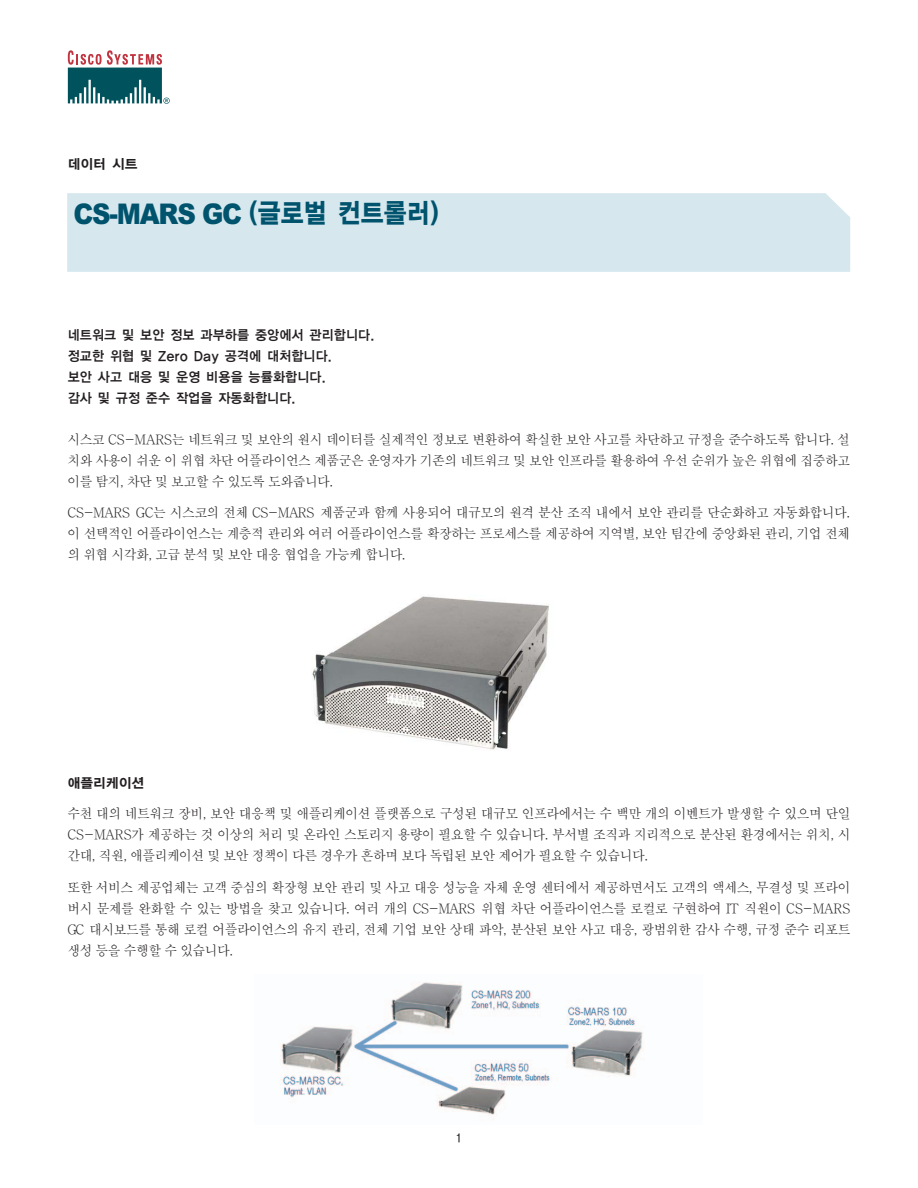
<style>
.page{position:relative;width:918px;height:1188px;background:#fff}
.page>*{position:absolute;margin:0;border:0;box-sizing:border-box;transform-origin:0 0}
.t1{font:900 28.5px "Arial";letter-spacing:-.045em;color:#00536d;scale:.9 1}
.t2{font:500 13.5px/21px "HY Sin Myeong Jo";letter-spacing:-.045em;color:#231f20;text-align:justify;scale:.95 1}
.t3{font:13.5px/21px "YGO14";letter-spacing:-.05em;color:#231f20;scale:.95 1}
.t4{font:13.5px "YGO15";letter-spacing:-.055em;color:#231f20}
.t5{font:700 12px "HY Go Thic";color:#231f20}
.s1{font-family:"YGO16";font-weight:400;font-size:27px}
</style>
<div class="page">
<div style="left:67px;top:193px;width:783px;height:79px;background:#d6e8ee"></div>
<svg style="left:68px;top:50px;width:102px;height:54px"></svg>
<img style="left:312px;top:596px;width:237px;height:154px">
<img style="left:280px;top:982px;width:363px;height:133px">
<p class="t4" style="left:67px;top:158px;width:72px">데이터 시트</p>
<h1 class="t1" style="left:73px;top:204px;width:408px">CS-MARS GC <span class="s1">(글로벌 컨트롤러)</span></h1>
<p class="t3" style="left:67px;top:325px;width:325px">네트워크 및 보안 정보 과부하를 중앙에서 관리합니다. 정교한 위협 및 Zero Day 공격에 대처합니다.<br>보안 사고 대응 및 운영 비용을 능률화합니다.<br>감사 및 규정 준수 작업을 자동화합니다.</p>
<p class="t2" style="left:67px;top:430px;width:825px">시스코 CS-MARS는 네트워크 및 보안의 원시 데이터를 실제적인 정보로 변환하여 확실한 보안 사고를 차단하고 규정을 준수하도록 합니다. 설 치와 사용이 쉬운 이 위협 차단 어플라이언스 제품군은 운영자가 기존의 네트워크 및 보안 인프라를 활용하여 우선 순위가 높은 위협에 집중하고 이를 탐지, 차단 및 보고할 수 있도록 도와줍니다.</p>
<p class="t2" style="left:67px;top:503px;width:825px">CS-MARS GC는 시스코의 전체 CS-MARS 제품군과 함께 사용되어 대규모의 원격 분산 조직 내에서 보안 관리를 단순화하고 자동화합니다. 이 선택적인 어플라이언스는 계층적 관리와 여러 어플라이언스를 확장하는 프로세스를 제공하여 지역별, 보안 팀간에 중앙화된 관리, 기업 전체 의 위협 시각화, 고급 분석 및 보안 대응 협업을 가능케 합니다.</p>
<p class="t4" style="left:67px;top:777px;width:79px">애플리케이션</p>
<p class="t2" style="left:67px;top:804px;width:826px">수천 대의 네트워크 장비, 보안 대응책 및 애플리케이션 플랫폼으로 구성된 대규모 인프라에서는 수 백만 개의 이벤트가 발생할 수 있으며 단일 CS-MARS가 제공하는 것 이상의 처리 및 온라인 스토리지 용량이 필요할 수 있습니다. 부서별 조직과 지리적으로 분산된 환경에서는 위치, 시 간대, 직원, 애플리케이션 및 보안 정책이 다른 경우가 흔하며 보다 독립된 보안 제어가 필요할 수 있습니다.</p>
<p class="t2" style="left:67px;top:878px;width:826px">또한 서비스 제공업체는 고객 중심의 확장형 보안 관리 및 사고 대응 성능을 자체 운영 센터에서 제공하면서도 고객의 액세스, 무결성 및 프라이 버시 문제를 완화할 수 있는 방법을 찾고 있습니다. 여러 개의 CS-MARS 위협 차단 어플라이언스를 로컬로 구현하여 IT 직원이 CS-MARS GC 대시보드를 통해 로컬 어플라이언스의 유지 관리, 전체 기업 보안 상태 파악, 분산된 보안 사고 대응, 광범위한 감사 수행, 규정 준수 리포트 생성 등을 수행할 수 있습니다.</p>
<p class="t5" style="left:455px;top:1133px;width:9px">1</p>
</div>
